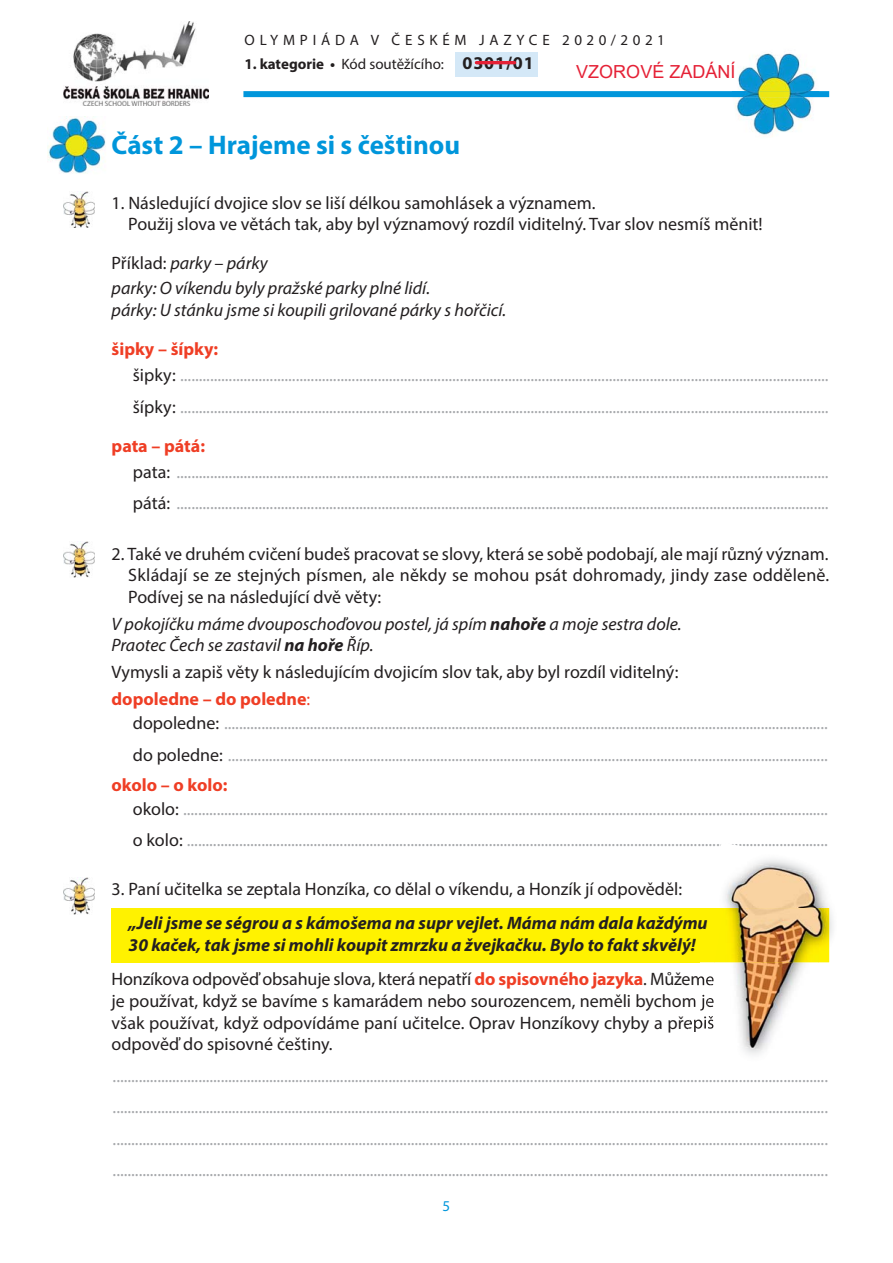
<style>
.page{position:relative;width:893px;height:1263px;background:#fff}
.page>*{position:absolute;margin:0;border:0;box-sizing:border-box;transform-origin:0 0}
.t1{font:700 27px "Myriad Pro";color:#0096db}
.t2{font:18px/31.5px "Myriad Pro";color:#a7a9ac}
.t3{font:18px/21.6px "Myriad Pro";color:#231f20}
.t4{font:italic 18px/25.5px "Myriad Pro";color:#231f20}
.t5{font:italic 700 18px/21.6px "Myriad Pro";color:#231f20}
.t6{font:18px "Arial";color:#e52136}
.t7{font:700 18px "Myriad Pro";color:#ef3e25}
.t8{font:15px "Myriad Pro";color:#231f20}
.t9{font:15px "Myriad Pro";letter-spacing:.32em;color:#231f20}
.t10{font:15px "Myriad Pro";color:#0096db}
.s1{font-weight:700}
.s2{font-weight:700;font-size:18px}
.s3{font-style:normal}
.s4{font-weight:700;color:#ef3e25}
.s5{color:#231f20}
.s6{color:#ef3e25}
</style>
<div class="page">
<div style="left:112px;top:908px;width:717px;height:54px;background:#fff200"></div>
<img style="left:64px;top:22px;width:145px;height:83px">
<div style="left:455px;top:52px;width:83px;height:25px;background:#d4e8f7"></div>
<div style="left:243px;top:91px;width:586px;height:6px;background:#0096db"></div>
<img style="left:732px;top:97px;width:93px;height:38px">
<img style="left:738px;top:53px;width:77px;height:38px">
<img style="left:743px;top:91px;width:77px;height:6px">
<img style="left:47px;top:116px;width:59px;height:58px">
<img style="left:64px;top:191px;width:31px;height:37px">
<img style="left:64px;top:541px;width:31px;height:37px">
<img style="left:64px;top:878px;width:31px;height:36px">
<img style="left:684px;top:908px;width:149px;height:103px">
<img style="left:828px;top:908px;width:1px;height:54px">
<img style="left:700px;top:908px;width:15px;height:54px">
<img style="left:696px;top:972px;width:5px;height:13px">
<img style="left:688px;top:1019px;width:13px;height:13px">
<img style="left:725px;top:859px;width:103px;height:49px">
<img style="left:701px;top:962px;width:118px;height:93px">
<img style="left:715px;top:908px;width:113px;height:54px">
<svg style="left:711px;top:972px;width:3px;height:13px"></svg>
<img style="left:703px;top:1016px;width:11px;height:14px">
<hr style="left:476px;top:61px;width:39px;height:3px;background:#e52136">
<p class="t9" style="left:245px;top:35px;width:422px">OLYMPIÁDA V ČESKÉM JAZYCE 2020/2021</p>
<p class="t8" style="left:244px;top:59px;width:291px"><span class="s1">1. kategorie •</span> Kód soutěžícího: <span class="s2">0301/01</span></p>
<p class="t6" style="left:576px;top:59px;width:161px">VZOROVÉ ZADÁNÍ</p>
<h1 class="t1" style="left:112px;top:135px;width:350px">Část 2 – Hrajeme si s češtinou</h1>
<p class="t3" style="left:128px;top:193px;width:636px;text-indent:-17px">1. Následující dvojice slov se liší délkou samohlásek a významem.<br>Použij slova ve větách tak, aby byl významový rozdíl viditelný. Tvar slov nesmíš měnit!</p>
<p class="t4" style="left:112px;top:251px;width:320px"><span class="s3">Příklad:</span> parky – párky<br>parky: O víkendu byly pražské parky plné lidí.</p>
<p class="t4" style="left:112px;top:298px;width:396px">párky: U stánku jsme si koupili grilované párky s hořčicí.</p>
<p class="t2" style="left:133px;top:338px;width:697px;line-height:25.7px;text-indent:-21px"><span class="s4">šipky – šípky:<br></span><span class="s5">šipky:</span> ..............................................................................................................................................................................</p>
<p class="t2" style="left:133px;top:392px;width:697px"><span class="s5">šípky:</span> ..............................................................................................................................................................................</p>
<p class="t2" style="left:133px;top:435px;width:697px;line-height:25.7px;text-indent:-21px"><span class="s4">pata – pátá:<br></span><span class="s5">pata:</span> ...............................................................................................................................................................................</p>
<p class="t2" style="left:133px;top:489px;width:697px"><span class="s5">pátá:</span> ...............................................................................................................................................................................</p>
<p class="t3" style="left:128px;top:544px;width:702px;text-align:justify;text-indent:-17px">2. Také ve druhém cvičení budeš pracovat se slovy, která se sobě podobají, ale mají různý význam.<br>Skládají se ze stejných písmen, ale někdy se mohou psát dohromady, jindy zase odděleně.<br>Podívej se na následující dvě věty:</p>
<p class="t4" style="left:112px;top:614px;width:572px;line-height:21.6px">V pokojíčku máme dvouposchoďovou postel, já spím <span class="s1">nahoře</span> a moje sestra dole.<br>Praotec Čech se zastavil <span class="s1">na hoře</span> Říp.</p>
<p class="t3" style="left:112px;top:660px;width:568px;line-height:27px">Vymysli a zapiš věty k následujícím dvojicím slov tak, aby byl rozdíl viditelný: <span class="s4">dopoledne – do poledne</span><span class="s6">:</span></p>
<p class="t2" style="left:133px;top:709px;width:696px"><span class="s5">dopoledne:</span> ..................................................................................................................................................................</p>
<p class="t2" style="left:133px;top:741px;width:696px"><span class="s5">do poledne:</span> .................................................................................................................................................................</p>
<p class="t7" style="left:112px;top:778px;width:117px">okolo – o kolo:</p>
<p class="t2" style="left:133px;top:795px;width:696px"><span class="s5">okolo:</span> ............................................................................................................................................................................. <span class="s5">o kolo:</span> ............................................................................................................................................................................</p>
<p class="t3" style="left:112px;top:880px;width:572px">3. Paní učitelka se zeptala Honzíka, co dělal o víkendu, a Honzík jí odpověděl:</p>
<p class="t5" style="left:129px;top:914px;width:581px">„Jeli jsme se ségrou a s kámošema na supr vejlet. Máma nám dala každýmu<br>30 kaček, tak jsme si mohli koupit zmrzku a žvejkačku. Bylo to fakt skvělý!</p>
<p class="t3" style="left:112px;top:970px;width:604px;text-align:justify">Honzíkova odpověď obsahuje slova, která nepatří <span class="s4">do spisovného jazyka</span>. Můžeme je používat, když se bavíme s kamarádem nebo sourozencem, neměli bychom je však používat, když odpovídáme paní učitelce. Oprav Honzíkovy chyby a přepiš odpověď do spisovné češtiny.</p>
<p class="t2" style="left:113px;top:1061px;width:717px;text-align:justify">................................................................................................................................................................................................ ................................................................................................................................................................................................ ................................................................................................................................................................................................ ................................................................................................................................................................................................</p>
<p class="t10" style="left:443px;top:1200px;width:9px">5</p>
</div>
